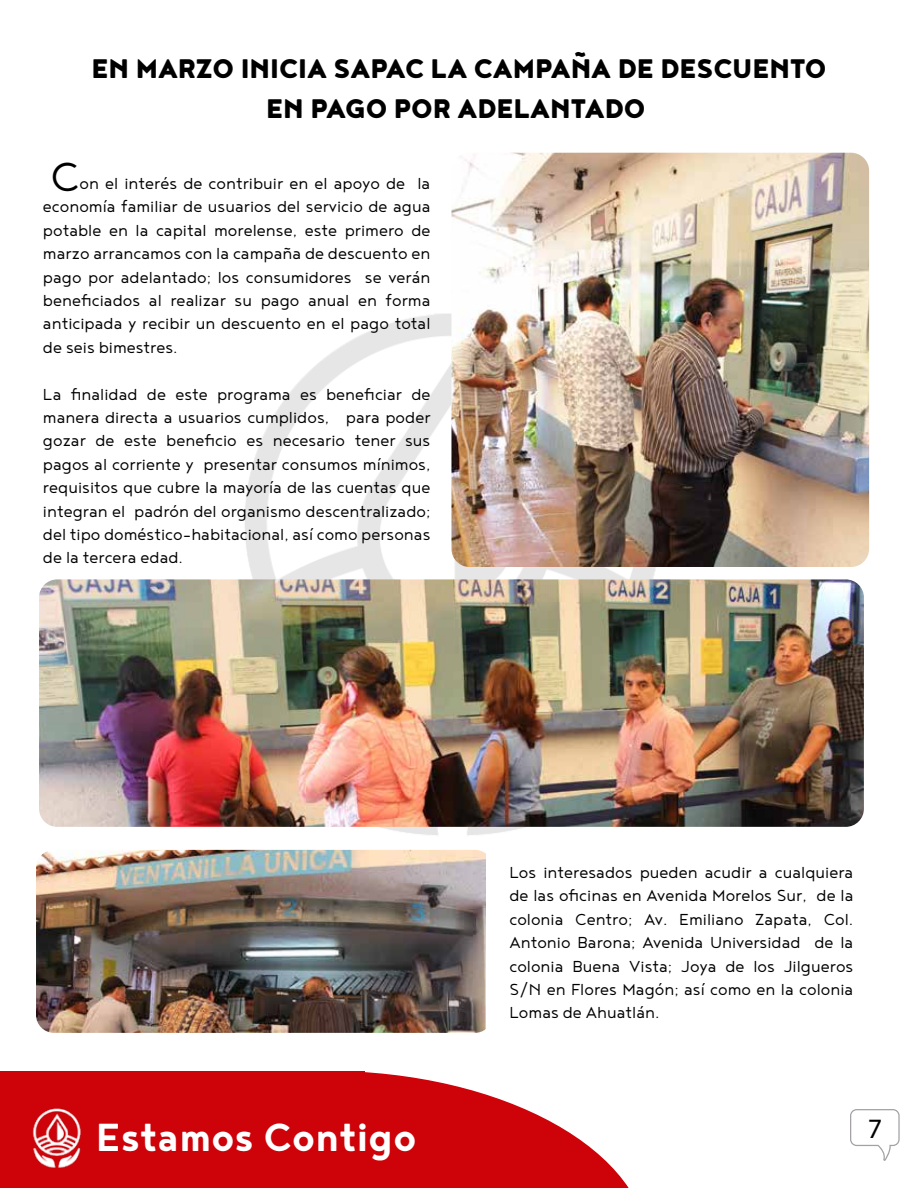
<style>
.page{position:relative;width:918px;height:1188px;background:#fff}
.page>*{position:absolute;margin:0;border:0;box-sizing:border-box;transform-origin:0 0}
.t1{font:300 49.5px "Noyh";color:#000}
.t2{font:700 48px "Noyh";color:#fff}
.t3{font:900 33px/39.6px "Noyh";color:#000;text-align:center}
.t4{font:28.05px "Myriad Pro";color:#000}
.t5{font:300 19.5px/23.4px "Noyh";color:#000;text-align:justify}
</style>
<div class="page">
<img style="left:165px;top:313px;width:491px;height:537px">
<svg style="left:850px;top:1109px;width:50px;height:52px"></svg>
<svg style="left:365px;top:1072px;width:264px;height:116px;fill:#ce0209"></svg>
<div style="left:1px;top:1071px;width:364px;height:117px;background:#ce0209"></div>
<img style="left:32px;top:1108px;width:49px;height:60px">
<img style="left:451px;top:153px;width:418px;height:414px">
<img style="left:39px;top:579px;width:825px;height:248px">
<img style="left:36px;top:850px;width:450px;height:183px">
<h3 class="t3" style="left:91px;top:48px;width:737px">EN MARZO INICIA SAPAC LA CAMPAÑA DE DESCUENTO<br>EN PAGO POR ADELANTADO</h3>
<h1 class="t1" style="left:51px;top:150px;width:31px">C</h1>
<p class="t5" style="left:43px;top:171px;width:389px;text-indent:37px">on el interés de contribuir en el apoyo de la economía familiar de usuarios del servicio de agua potable en la capital morelense, este primero de marzo arrancamos con la campaña de descuento en pago por adelantado; los consumidores se verán beneficiados al realizar su pago anual en forma anticipada y recibir un descuento en el pago total de seis bimestres.</p>
<p class="t5" style="left:43px;top:382px;width:389px">La finalidad de este programa es beneficiar de manera directa a usuarios cumplidos, para poder gozar de este beneficio es necesario tener sus pagos al corriente y presentar consumos mínimos, requisitos que cubre la mayoría de las cuentas que integran el padrón del organismo descentralizado; del tipo doméstico–habitacional, así como personas de la tercera edad.</p>
<h2 class="t2" style="left:96px;top:1110px;width:322px">Estamos Contigo</h2>
<p class="t5" style="left:509px;top:860px;width:346px">Los interesados pueden acudir a cualquiera de las oficinas en Avenida Morelos Sur, de la colonia Centro; Av. Emiliano Zapata, Col.<br>Antonio Barona; Avenida Universidad de la colonia Buena Vista; Joya de los Jilgueros S/N en Flores Magón; así como en la colonia Lomas de Ahuatlán.</p>
<h3 class="t4" style="left:868px;top:1111px;width:16px">7</h3>
</div>
